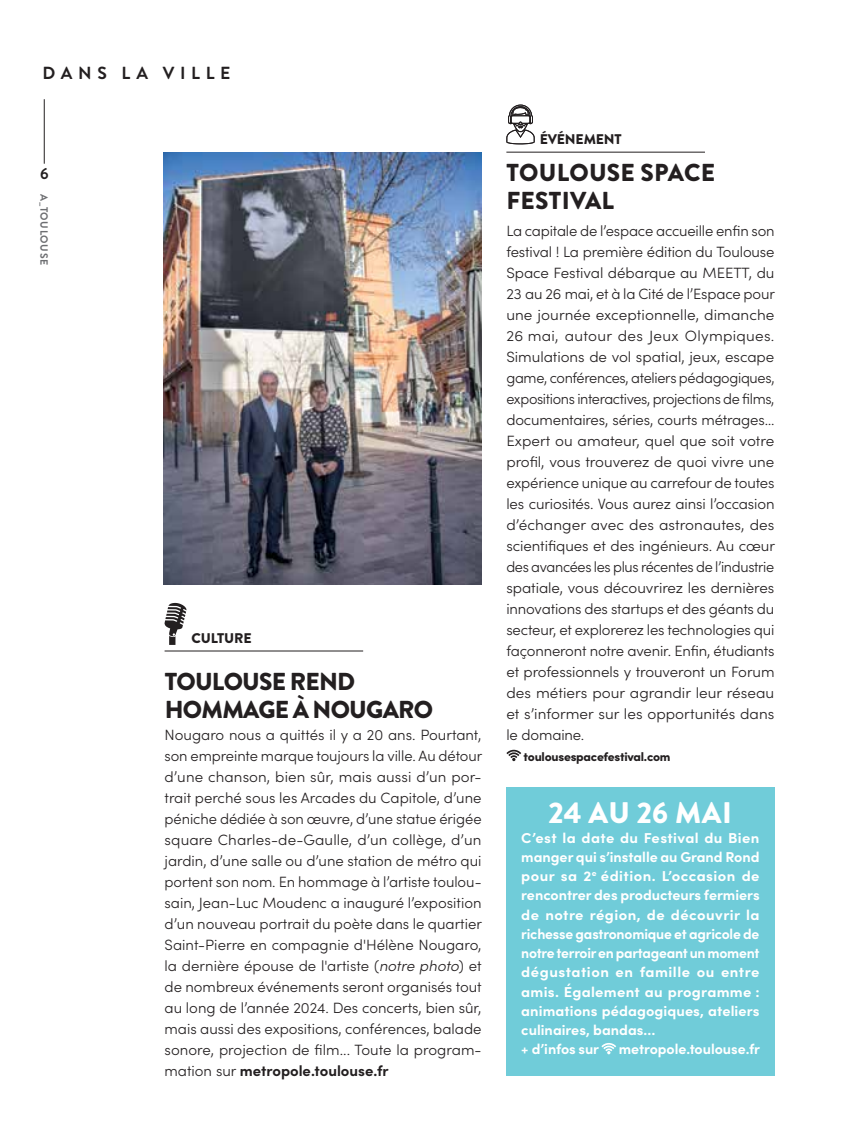
<style>
.page{position:relative;width:844px;height:1141px;background:#fff}
.page>*{position:absolute;margin:0;border:0;box-sizing:border-box;transform-origin:0 0}
.t1{font:900 29.75px "Brandon Grotesque";letter-spacing:.01em;color:#fff}
.t2{font:900 24.5px/28px "Brandon Grotesque";letter-spacing:-.03em;color:#231f20}
.t3{font:900 24.5px/28px "Brandon Grotesque";letter-spacing:.01em;color:#231f20}
.t4{font:700 17.5px "Brandon Grotesque";letter-spacing:.32em;color:#231f20}
.t5{font:700 15.75px "Brandon Grotesque";color:#231f20}
.t6{font:300 14.88px/21px "Sofia Pro";color:#231f20;text-align:justify}
.t7{font:700 14.35px/19.2px "Sofia Pro";color:#fff}
.t8{font:900 14px "Brandon Grotesque";letter-spacing:-.01em;color:#231f20}
.t9{font:900 12.25px "Sofia Pro";letter-spacing:-.02em;color:#231f20}
.t10{font:700 10.5px "Brandon Grotesque";letter-spacing:.06em;color:#6d6e71}
.s1{font-style:italic}
.s2{font-weight:700}
</style>
<div class="page">
<img style="left:164px;top:152px;width:317px;height:433px">
<hr style="left:164px;top:651px;width:199px;height:1px;background:#231f20">
<hr style="left:506px;top:152px;width:198px;height:1px;background:#231f20">
<div style="left:506px;top:788px;width:268px;height:288px;background:#70ccd9"></div>
<svg style="left:601px;top:1043px;width:15px;height:11px"></svg>
<svg style="left:164px;top:603px;width:22px;height:42px"></svg>
<svg style="left:506px;top:750px;width:15px;height:11px"></svg>
<svg style="left:506px;top:104px;width:29px;height:41px"></svg>
<hr style="left:44px;top:99px;width:1px;height:65px;background:#231f20">
<p class="t4" style="left:43px;top:61px;width:189px">DANS LA VILLE</p>
<p class="t5" style="left:40px;top:162px;width:10px">6</p>
<p class="t10" style="left:52px;top:194px;width:72px;rotate:90deg">A_TOULOUSE</p>
<p class="t8" style="left:191px;top:628px;width:62px">CULTURE</p>
<h2 class="t2" style="left:165px;top:667px;width:270px">TOULOUSE REND<br>HOMMAGE À NOUGARO</h2>
<p class="t6" style="left:164px;top:724px;width:319px">Nougaro nous a quittés il y a 20 ans. Pourtant, son empreinte marque toujours la ville. Au détour d’une chanson, bien sûr, mais aussi d’un por&shy;trait perché sous les Arcades du Capitole, d’une péniche dédiée à son œuvre, d’une statue érigée square Charles-de-Gaulle, d’un collège, d’un jardin, d’une salle ou d’une station de métro qui portent son nom. En hommage à l’artiste toulou&shy;sain, Jean-Luc Moudenc a inauguré l’exposition d’un nouveau portrait du poète dans le quartier Saint-Pierre en compagnie d'Hélène Nougaro, la dernière épouse de l'artiste (<span class="s1">notre photo</span>) et de nombreux événements seront organisés tout au long de l’année 2024. Des concerts, bien sûr, mais aussi des expositions, conférences, balade sonore, projection de film... Toute la program&shy;mation sur <span class="s2">metropole.toulouse.fr</span></p>
<p class="t8" style="left:539px;top:130px;width:84px">ÉVÉNEMENT</p>
<h2 class="t3" style="left:506px;top:158px;width:210px">TOULOUSE SPACE<br>FESTIVAL</h2>
<p class="t6" style="left:506px;top:220px;width:270px">La capitale de l’espace accueille enfin son festival ! La première édition du Toulouse Space Festival débarque au MEETT, du 23 au 26 mai, et à la Cité de l’Espace pour une journée exceptionnelle, dimanche 26 mai, autour des Jeux Olympiques.<br>Simulations de vol spatial, jeux, escape game, conférences, ateliers pédagogiques, expositions interactives, projections de films, documentaires, séries, courts métrages… Expert ou amateur, quel que soit votre profil, vous trouverez de quoi vivre une expérience unique au carrefour de toutes les curiosités. Vous aurez ainsi l’occasion d’échanger avec des astronautes, des scientifiques et des ingénieurs. Au cœur des avancées les plus récentes de l’industrie spatiale, vous découvrirez les dernières innovations des startups et des géants du secteur, et explorerez les technologies qui façonneront notre avenir. Enfin, étudiants et professionnels y trouveront un Forum des métiers pour agrandir leur réseau et s’informer sur les opportunités dans le domaine.</p>
<p class="t9" style="left:523px;top:747px;width:148px">toulousespacefestival.com</p>
<h1 class="t1" style="left:548px;top:792px;width:185px">24 AU 26 MAI</h1>
<p class="t7" style="left:521px;top:827px;width:240px">C’est la date du Festival du Bien manger qui s’installe au Grand Rond pour sa 2<sup>e</sup> édition. L’occasion de rencontrer des producteurs fermiers de notre région, de découvrir la richesse gastronomique et agricole de notre terroir en partageant un moment dégustation en famille ou entre amis. Également au programme : animations pédagogiques, ateliers culinaires, bandas…<br>+ d’infos sur</p>
<p class="t7" style="left:618px;top:1038px;width:143px">metropole.toulouse.fr</p>
</div>
